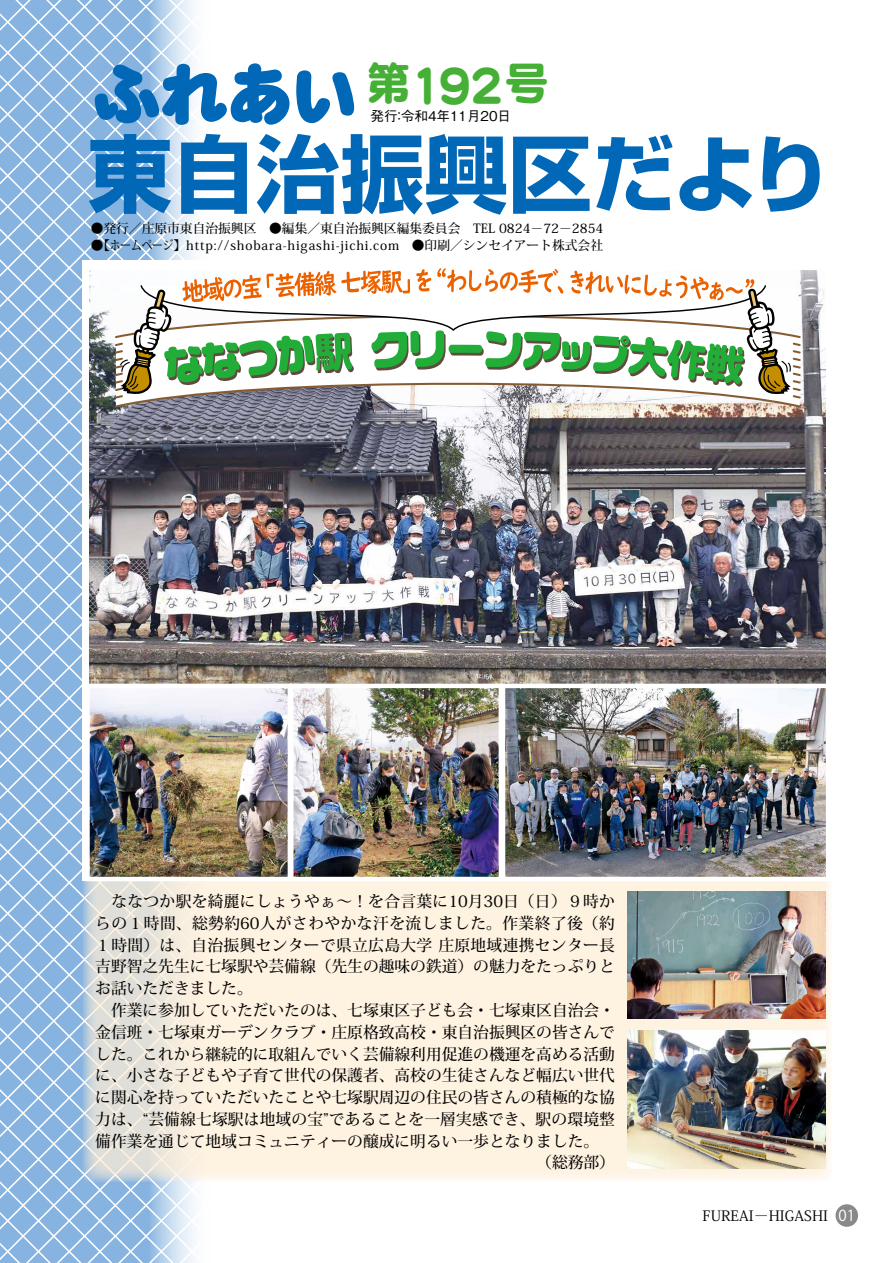
<style>
.page{position:relative;width:893px;height:1263px;background:#fff}
.page>*{position:absolute;margin:0;border:0;box-sizing:border-box;transform-origin:0 0}
.t1{font:700 84px "Shin Go Pro";color:#0068b7}
.t2{font:67.5px "DF Maru Gothic Std W12";color:#0068b7}
.t3{font:54px "DF Maru Gothic Std W9";color:#45b035;scale:.88 1}
.t4{font:45px "DF Maru Gothic Std W9";color:#45b035}
.t5{font:500 15.75px "Koz Min Pr 6 N";color:#000}
.t6{font:500 15.75px "Koz Min Pr 6 N";letter-spacing:.02em;color:#000}
.t7{font:500 15.75px "Koz Min Pr 6 N";letter-spacing:.03em;color:#000}
.t8{font:14.25px "Koz Min Pr 6 N";color:#000;scale:1.06 1}
.t9{font:500 13.5px "Gothic BBB Pro";color:#000}
.t10{font:500 12.75px "Koz Min Pr 6 N";letter-spacing:.07em;color:#000}
.t11{font:500 12.75px "Koz Min Pr 6 N";color:#000}
.s1{font-family:"Koz Go Pro";font-size:15px;color:#fff}
</style>
<div class="page">
<svg style="left:89px;top:0;width:25px;height:1263px;background:#98bce0"></svg>
<svg style="left:58px;top:0;width:31px;height:1263px"></svg>
<svg style="left:27px;top:0;width:31px;height:1263px;background:#96bde4"></svg>
<svg style="left:0;top:0;width:27px;height:1263px;background:#96bde4"></svg>
<div style="left:835px;top:1204px;width:23px;height:23px;background:#898989;border-radius:50%"></div>
<svg style="left:82px;top:881px;width:748px;height:301px;background:#dadddc"></svg>
<img style="left:90px;top:270px;width:735px;height:414px">
<img style="left:90px;top:689px;width:24px;height:187px">
<div style="left:85px;top:684px;width:207px;height:197px;border:4px solid #fff"></div>
<img style="left:802px;top:689px;width:23px;height:187px">
<img style="left:114px;top:0;width:688px;height:1263px">
<img style="left:628px;top:891px;width:197px;height:128px">
<img style="left:628px;top:1030px;width:197px;height:138px">
<h2 class="t2" style="left:93px;top:58px;width:319px">ふれあい<sup>第</sup></h2>
<h3 class="t4" style="left:504px;top:59px;width:46px">号</h3>
<h3 class="t3" style="left:410px;top:54px;width:107px">192</h3>
<p class="t9" style="left:370px;top:105px;width:142px">発行：令和4年11月20日</p>
<h1 class="t1" style="left:88px;top:107px;width:746px">東自治振興区だより</h1>
<p class="t11" style="left:91px;top:221px;width:514px">●発行／庄原市東自治振興区　●編集／東自治振興区編集委員会　TEL 0824－72－2854</p>
<p class="t10" style="left:91px;top:238px;width:514px">●【ホームページ】http://shobara-higashi-jichi.com　●印刷／シンセイアート株式会社</p>
<p class="t6" style="left:95px;top:892px;width:521px">　ななつか駅を綺麗にしょうやぁ～！を合言葉に10月30日（日）９時か</p>
<p class="t7" style="left:95px;top:914px;width:521px">らの１時間、総勢約60人がさわやかな汗を流しました。作業終了後（約</p>
<p class="t6" style="left:95px;top:936px;width:521px">１時間）は、自治振興センターで県立広島大学 庄原地域連携センター長</p>
<p class="t5" style="left:95px;top:958px;width:521px">吉野智之先生に七塚駅や芸備線（先生の趣味の鉄道）の魅力をたっぷりと</p>
<p class="t5" style="left:95px;top:979px;width:159px">お話いただきました。</p>
<p class="t5" style="left:95px;top:1001px;width:521px">　作業に参加していただいたのは、七塚東区子ども会・七塚東区自治会・</p>
<p class="t5" style="left:95px;top:1023px;width:521px">金信班・七塚東ガーデンクラブ・庄原格致高校・東自治振興区の皆さんで</p>
<p class="t5" style="left:95px;top:1045px;width:521px">した。これから継続的に取組んでいく芸備線利用促進の機運を高める活動</p>
<p class="t5" style="left:95px;top:1066px;width:521px">に、小さな子どもや子育て世代の保護者、高校の生徒さんなど幅広い世代</p>
<p class="t5" style="left:95px;top:1088px;width:521px">に関心を持っていただいたことや七塚駅周辺の住民の皆さんの積極的な協</p>
<p class="t5" style="left:95px;top:1110px;width:521px">力は、“芸備線七塚駅は地域の宝”であることを一層実感でき、駅の環境整</p>
<p class="t5" style="left:95px;top:1132px;width:506px">備作業を通じて地域コミュニティーの醸成に明るい一歩となりました。</p>
<p class="t5" style="left:536px;top:1153px;width:80px">（総務部）</p>
<p class="t8" style="left:702px;top:1208px;width:145px">FUREAI－HIGASHI <span class="s1">01</span></p>
</div>
